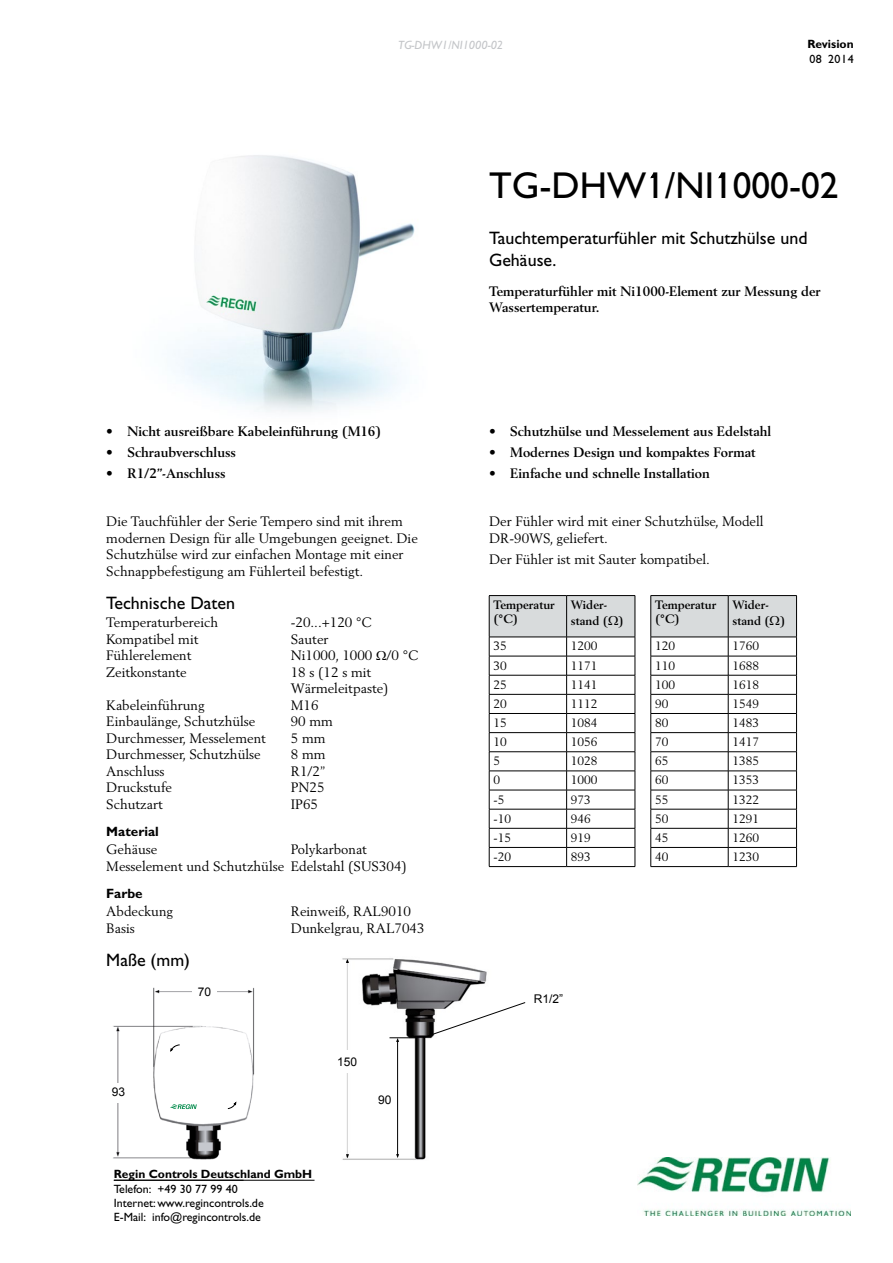
<style>
.page{position:relative;width:893px;height:1263px;background:#fff}
.page>*{position:absolute;margin:0;border:0;box-sizing:border-box;transform-origin:0 0}
.H_gill{font:37.5px "Gill Sans";color:#000}
.H_gill_mid{font:18px/22.5px "Gill Sans";color:#000}
.Table_Body{font:18px "Gill Sans";color:#000}
.body_2_tab{font:18px "Gill Sans";color:#000}
.body_2_tab-2{font:13.5px/16.5px "Berling";color:#000}
.body{font:13.5px/16.5px "Berling";color:#000}
.H_berling_small_bold{font:700 13.5px/15.8px "Berling";color:#000}
.H_gill_bold_small{font:700 13.5px "Gill Sans";color:#000}
.body-2{font:12px "Berling";color:#000}
.t1{font:12px/14.4px "Gill Sans";color:#000}
.berling_bold_small{font:700 12px/14.4px "Berling";color:#000}
.t2{font:700 12px "Gill Sans";color:#000}
.t3{font:italic 12px "Gill Sans";color:#c3c5c8}
.t4{font:12px "Arial";color:#000}
</style>
<div class="page">
<img style="left:638px;top:1158px;width:213px;height:58px">
<hr style="left:114px;top:1180px;width:200px;height:1px;background:#000">
<img style="left:113px;top:987px;width:142px;height:173px">
<div style="left:104px;top:1083px;width:27px;height:20px;background:#fff"></div>
<div style="left:192px;top:981px;width:25px;height:20px;background:#fff"></div>
<svg style="left:170px;top:1104px;width:27px;height:5px"></svg>
<svg style="left:170px;top:1044px;width:11px;height:9px"></svg>
<svg style="left:227px;top:1100px;width:10px;height:10px"></svg>
<img style="left:342px;top:958px;width:145px;height:202px">
<div style="left:335px;top:1050px;width:24px;height:23px;background:#fff"></div>
<svg style="left:423px;top:1002px;width:103px;height:36px"></svg>
<hr style="left:397px;top:1040px;width:1px;height:115px;background:#000">
<svg style="left:346px;top:1154px;width:3px;height:4px"></svg>
<svg style="left:389px;top:1037px;width:27px;height:5px"></svg>
<svg style="left:346px;top:959px;width:3px;height:4px"></svg>
<svg style="left:718px;top:172px;width:7px;height:7px"></svg>
<hr style="left:489px;top:866px;width:78px;height:1px;background:#000">
<hr style="left:567px;top:866px;width:68px;height:1px;background:#000">
<hr style="left:651px;top:866px;width:77px;height:1px;background:#000">
<hr style="left:728px;top:866px;width:69px;height:1px;background:#000">
<svg style="left:650px;top:172px;width:7px;height:7px"></svg>
<img style="left:174px;top:155px;width:241px;height:257px">
<svg style="left:489px;top:595px;width:147px;height:271px"></svg>
<svg style="left:650px;top:595px;width:147px;height:271px"></svg>
<p class="t3" style="left:398px;top:39px;width:107px">TG-DHW1/NI1000-02</p>
<p class="t2" style="left:807px;top:37px;width:48px">Revision</p>
<p class="t1" style="left:809px;top:51px;width:46px">08 2014</p>
<p class="H_gill" style="left:489px;top:164px;width:351px">TG-DHW1/NI1000-02</p>
<p class="H_gill_mid" style="left:489px;top:227px;width:320px">Tauchtemperaturfühler mit Schutzhülse und<br>Gehäuse.</p>
<p class="H_berling_small_bold" style="left:106px;top:424px;width:276px">• Nicht ausreißbare Kabeleinführung (M16)</p>
<p class="H_berling_small_bold" style="left:106px;top:445px;width:131px">• Schraubverschluss</p>
<p class="H_berling_small_bold" style="left:106px;top:465px;width:121px">• R1/2”-Anschluss</p>
<p class="H_berling_small_bold" style="left:489px;top:283px;width:333px">Temperaturfühler mit Ni1000-Element zur Messung der<br>Wassertemperatur.</p>
<p class="H_berling_small_bold" style="left:489px;top:424px;width:284px">• Schutzhülse und Messelement aus Edelstahl</p>
<p class="H_berling_small_bold" style="left:489px;top:445px;width:268px">• Modernes Design und kompaktes Format</p>
<p class="H_berling_small_bold" style="left:489px;top:465px;width:222px">• Einfache und schnelle Installation</p>
<p class="body" style="left:106px;top:513px;width:313px">Die Tauchfühler der Serie Tempero sind mit ihrem modernen Design für alle Umgebungen geeignet. Die Schutzhülse wird zur einfachen Montage mit einer Schnappbefestigung am Fühlerteil befestigt.</p>
<p class="body" style="left:489px;top:513px;width:276px">Der Fühler wird mit einer Schutzhülse, Modell<br>DR-90WS, geliefert.</p>
<p class="body" style="left:489px;top:550px;width:222px">Der Fühler ist mit Sauter kompatibel.</p>
<p class="Table_Body" style="left:106px;top:592px;width:130px">Technische Daten</p>
<p class="body_2_tab-2" style="left:106px;top:614px;width:113px">Temperaturbereich</p>
<p class="body_2_tab-2" style="left:291px;top:614px;width:83px">-20...+120 °C</p>
<p class="body_2_tab-2" style="left:106px;top:630px;width:94px">Kompatibel mit</p>
<p class="body_2_tab-2" style="left:291px;top:630px;width:39px">Sauter</p>
<p class="body_2_tab-2" style="left:106px;top:647px;width:87px">Fühlerelement</p>
<p class="body_2_tab-2" style="left:291px;top:647px;width:129px">Ni1000, 1000 /0 °C</p>
<p class="body_2_tab-2" style="left:106px;top:663px;width:82px">Zeitkonstante</p>
<p class="body_2_tab-2" style="left:291px;top:663px;width:99px">18 s (12 s mit<br>Wärmeleitpaste)</p>
<p class="body_2_tab-2" style="left:106px;top:696px;width:100px">Kabeleinführung</p>
<p class="body_2_tab-2" style="left:291px;top:696px;width:29px">M16</p>
<p class="body_2_tab-2" style="left:106px;top:713px;width:151px">Einbaulänge, Schutzhülse</p>
<p class="body_2_tab-2" style="left:291px;top:713px;width:44px">90 mm</p>
<p class="body_2_tab-2" style="left:106px;top:729px;width:161px">Durchmesser, Messelement</p>
<p class="body_2_tab-2" style="left:291px;top:729px;width:36px">5 mm</p>
<p class="body_2_tab-2" style="left:106px;top:746px;width:156px">Durchmesser, Schutzhülse</p>
<p class="body_2_tab-2" style="left:291px;top:746px;width:36px">8 mm</p>
<p class="body_2_tab-2" style="left:106px;top:762px;width:60px">Anschluss</p>
<p class="body_2_tab-2" style="left:291px;top:762px;width:36px">R1/2”</p>
<p class="body_2_tab-2" style="left:106px;top:779px;width:67px">Druckstufe</p>
<p class="body_2_tab-2" style="left:291px;top:779px;width:35px">PN25</p>
<p class="body_2_tab-2" style="left:106px;top:795px;width:58px">Schutzart</p>
<p class="body_2_tab-2" style="left:291px;top:795px;width:29px">IP65</p>
<p class="H_gill_bold_small" style="left:106px;top:823px;width:54px">Material</p>
<p class="body_2_tab-2" style="left:106px;top:841px;width:52px">Gehäuse</p>
<p class="body_2_tab-2" style="left:291px;top:841px;width:78px">Polykarbonat</p>
<p class="body_2_tab-2" style="left:106px;top:857px;width:302px">Messelement und Schutzhülse Edelstahl (SUS304)</p>
<p class="H_gill_bold_small" style="left:106px;top:885px;width:38px">Farbe</p>
<p class="body_2_tab-2" style="left:106px;top:903px;width:68px">Abdeckung</p>
<p class="body_2_tab-2" style="left:291px;top:903px;width:122px">Reinweiß, RAL9010</p>
<p class="body_2_tab-2" style="left:106px;top:919px;width:30px">Basis</p>
<p class="body_2_tab-2" style="left:291px;top:919px;width:135px">Dunkelgrau, RAL7043</p>
<p class="body_2_tab" style="left:106px;top:949px;width:85px">Maße (mm)</p>
<p class="t4" style="left:112px;top:1083px;width:15px">93</p>
<p class="t4" style="left:198px;top:983px;width:15px">70</p>
<p class="t2" style="left:114px;top:1167px;width:200px">Regin Controls Deutschland GmbH</p>
<p class="t1" style="left:114px;top:1181px;width:151px">Telefon: +49 30 77 99 40<br>Internet:www.regincontrols.de<br>E-Mail: info@regincontrols.de</p>
<p class="t4" style="left:337px;top:1054px;width:22px">150</p>
<p class="t4" style="left:378px;top:1091px;width:15px">90</p>
<p class="berling_bold_small" style="left:493px;top:598px;width:63px">Temperatur (°C)</p>
<p class="berling_bold_small" style="left:571px;top:597px;width:54px;line-height:16.2px">Wider&shy;stand ( )</p>
<p class="body-2" style="left:493px;top:639px;width:15px">35</p>
<p class="body-2" style="left:571px;top:639px;width:28px">1200</p>
<p class="body-2" style="left:493px;top:658px;width:15px">30</p>
<p class="body-2" style="left:571px;top:658px;width:28px">1171</p>
<p class="body-2" style="left:493px;top:677px;width:15px">25</p>
<p class="body-2" style="left:571px;top:677px;width:28px">1141</p>
<p class="body-2" style="left:493px;top:696px;width:15px">20</p>
<p class="body-2" style="left:571px;top:696px;width:28px">1112</p>
<p class="body-2" style="left:493px;top:715px;width:15px">15</p>
<p class="body-2" style="left:571px;top:715px;width:28px">1084</p>
<p class="body-2" style="left:493px;top:735px;width:15px">10</p>
<p class="body-2" style="left:571px;top:735px;width:28px">1056</p>
<p class="body-2" style="left:493px;top:754px;width:8px">5</p>
<p class="body-2" style="left:571px;top:754px;width:28px">1028</p>
<p class="body-2" style="left:493px;top:773px;width:8px">0</p>
<p class="body-2" style="left:571px;top:773px;width:28px">1000</p>
<p class="body-2" style="left:493px;top:792px;width:12px">-5</p>
<p class="body-2" style="left:571px;top:792px;width:22px">973</p>
<p class="body-2" style="left:493px;top:811px;width:19px">-10</p>
<p class="body-2" style="left:571px;top:811px;width:22px">946</p>
<p class="body-2" style="left:493px;top:830px;width:19px">-15</p>
<p class="body-2" style="left:571px;top:830px;width:22px">919</p>
<p class="body-2" style="left:493px;top:849px;width:19px">-20</p>
<p class="body-2" style="left:571px;top:849px;width:22px">893</p>
<p class="berling_bold_small" style="left:655px;top:598px;width:63px">Temperatur (°C)</p>
<p class="berling_bold_small" style="left:732px;top:597px;width:54px;line-height:16.2px">Wider&shy;stand ( )</p>
<p class="body-2" style="left:655px;top:639px;width:22px">120</p>
<p class="body-2" style="left:732px;top:639px;width:28px">1760</p>
<p class="body-2" style="left:655px;top:658px;width:22px">110</p>
<p class="body-2" style="left:732px;top:658px;width:28px">1688</p>
<p class="body-2" style="left:655px;top:677px;width:22px">100</p>
<p class="body-2" style="left:732px;top:677px;width:28px">1618</p>
<p class="body-2" style="left:655px;top:696px;width:15px">90</p>
<p class="body-2" style="left:732px;top:696px;width:28px">1549</p>
<p class="body-2" style="left:655px;top:715px;width:15px">80</p>
<p class="body-2" style="left:732px;top:715px;width:28px">1483</p>
<p class="body-2" style="left:655px;top:735px;width:15px">70</p>
<p class="body-2" style="left:732px;top:735px;width:28px">1417</p>
<p class="body-2" style="left:655px;top:754px;width:15px">65</p>
<p class="body-2" style="left:732px;top:754px;width:28px">1385</p>
<p class="body-2" style="left:655px;top:773px;width:15px">60</p>
<p class="body-2" style="left:732px;top:773px;width:28px">1353</p>
<p class="body-2" style="left:655px;top:792px;width:15px">55</p>
<p class="body-2" style="left:732px;top:792px;width:28px">1322</p>
<p class="body-2" style="left:655px;top:811px;width:15px">50</p>
<p class="body-2" style="left:732px;top:811px;width:28px">1291</p>
<p class="body-2" style="left:655px;top:830px;width:15px">45</p>
<p class="body-2" style="left:732px;top:830px;width:28px">1260</p>
<p class="body-2" style="left:655px;top:849px;width:15px">40</p>
<p class="body-2" style="left:732px;top:849px;width:28px">1230</p>
<p class="t4" style="left:534px;top:990px;width:31px">R1/2”</p>
</div>
